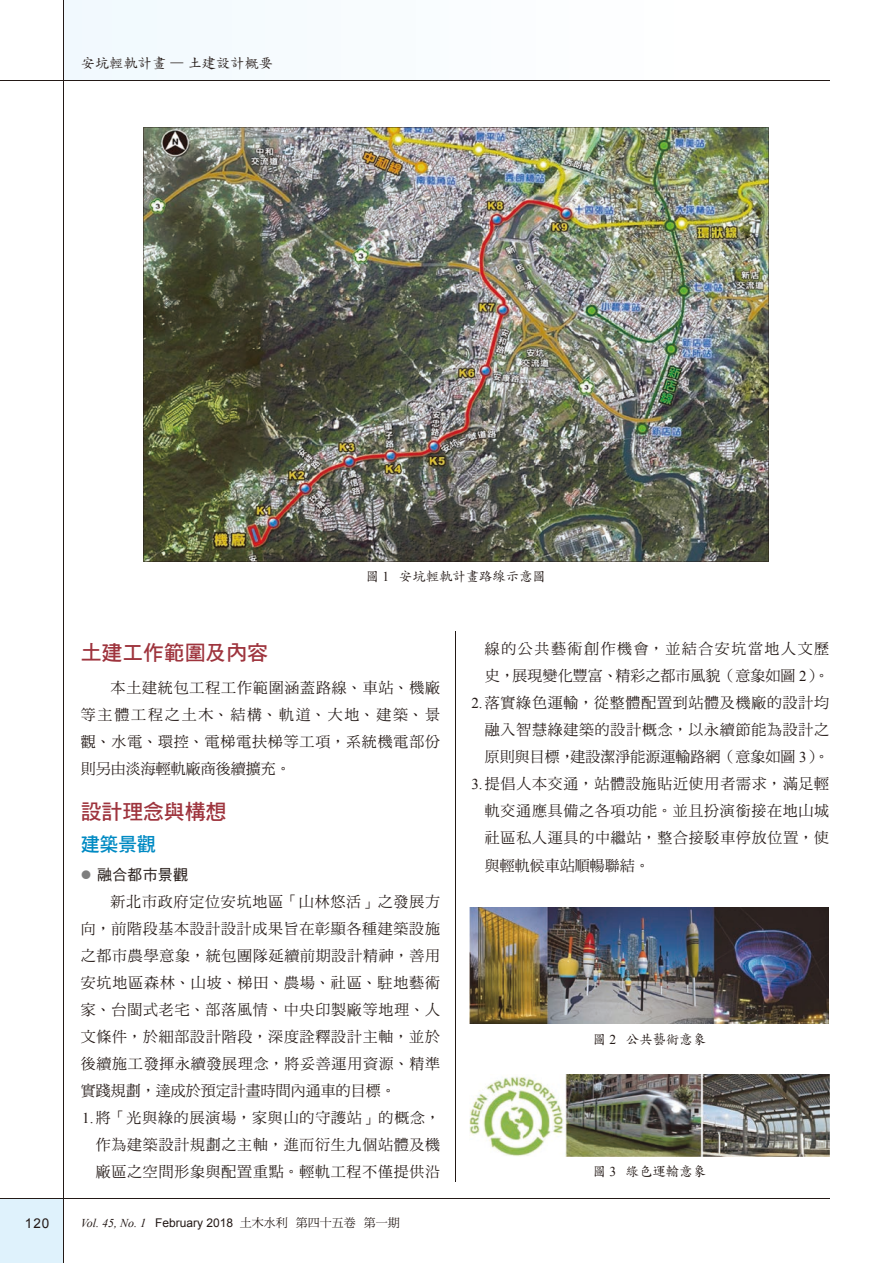
<style>
.page{position:relative;width:893px;height:1263px;background:#fff}
.page>*{position:absolute;margin:0;border:0;box-sizing:border-box;transform-origin:0 0}
.t1{font:21px "DF Hei Std W7";letter-spacing:-.01em;color:#9e343d}
.t2{font:19.5px "DF Hei Std W7";color:#008ac3}
.t3{font:15px/27px "DF Ming Std W5";letter-spacing:.05em;color:#231916;text-align:justify}
.t4{font:15px/27px "DF Ming Std W5";letter-spacing:.105em;color:#231916}
.t5{font:15px "DF Hei Std W5";letter-spacing:.01em;color:#231916}
.t6{font:14.25px "DF Kai Shu Std W5";color:#231916}
.t7{font:13.5px "DF Kai Shu Std W5";letter-spacing:-.01em;color:#231916}
.t8{font:13.5px "Arial";color:#231916}
.t9{font:12px "Arial";color:#231916}
.s1{font-family:"DF Hei Std W3"}
.s2{font-family:"Times New Roman"}
.s3{font-family:"Times New Roman";font-style:italic}
.s4{font-family:"DF Ming Std W5"}
</style>
<div class="page">
<div style="left:64px;top:0;width:765px;height:81px;background:#f9fdff"></div>
<div style="left:0;top:1199px;width:64px;height:64px;background:#dff2fc"></div>
<hr style="left:0;top:81px;width:829px;height:1px;background:#231916">
<hr style="left:64px;top:0;width:1px;height:1263px;background:#231916">
<hr style="left:0;top:1199px;width:829px;height:1px;background:#231916">
<hr style="left:455px;top:631px;width:1px;height:551px;background:#231916">
<img style="left:143px;top:127px;width:625px;height:434px">
<img style="left:470px;top:907px;width:359px;height:116px">
<img style="left:470px;top:1074px;width:359px;height:82px">
<p class="t6" style="left:81px;top:55px;width:194px">安坑輕軌計畫 <span class="s1">—</span> 土建設計概要</p>
<p class="t8" style="left:25px;top:1215px;width:26px">120</p>
<p class="t7" style="left:366px;top:569px;width:182px">圖 <span class="s2">1</span> 安坑輕軌計畫路線示意圖</p>
<h1 class="t1" style="left:81px;top:641px;width:189px">土建工作範圍及內容</h1>
<p class="t3" style="left:81px;top:674px;width:361px;text-indent:30px">本土建統包工程工作範圍涵蓋路線、車站、機廠等主體工程之土木、結構、軌道、大地、建築、景觀、水電、環控、電梯電扶梯等工項，系統機電部份則另由淡海輕軌廠商後續擴充。</p>
<h1 class="t1" style="left:81px;top:800px;width:147px">設計理念與構想</h1>
<h2 class="t2" style="left:81px;top:834px;width:77px">建築景觀</h2>
<p class="t5" style="left:97px;top:866px;width:92px">融合都市景觀</p>
<p class="t3" style="left:81px;top:888px;width:361px;text-indent:30px">新北市政府定位安坑地區「山林悠活」之發展方向，前階段基本設計設計成果旨在彰顯各種建築設施之都市農學意象，統包團隊延續前期設計精神，善用安坑地區森林、山坡、梯田、農場、社區、駐地藝術家、台閩式老宅、部落風情、中央印製廠等地理、人文條件，於細部設計階段，深度詮釋設計主軸，並於後續施工發揮永續發展理念，將妥善運用資源、精準實踐規劃，達成於預定計畫時間內通車的目標。</p>
<p class="t3" style="left:96px;top:1104px;width:346px;text-indent:-14px"><span class="s2">1.</span> 將「光與綠的展演場，家與山的守護站」的概念，作為建築設計規劃之主軸，進而衍生九個站體及機廠區之空間形象與配置重點。輕軌工程不僅提供沿</p>
<p class="t9" style="left:81px;top:1215px;width:321px"><span class="s3">Vol. 45, No. 1</span> February 2018 <span class="s4">土木水利 第四十五卷 第一期</span></p>
<p class="t4" style="left:485px;top:635px;width:346px">線的公共藝術創作機會，並結合安坑當地人文歷史，展現變化豐富、精彩之都市風貌（意象如圖 <span class="s2">2</span>）。</p>
<p class="t3" style="left:485px;top:689px;width:346px;text-indent:-14px"><span class="s2">2.</span> 落實綠色運輸，從整體配置到站體及機廠的設計均融入智慧綠建築的設計概念，以永續節能為設計之原則與目標，建設潔淨能源運輸路網（意象如圖 <span class="s2">3</span>）。</p>
<p class="t3" style="left:485px;top:770px;width:346px;text-indent:-14px"><span class="s2">3.</span> 提倡人本交通，站體設施貼近使用者需求，滿足輕軌交通應具備之各項功能。並且扮演銜接在地山城社區私人運具的中繼站，整合接駁車停放位置，使與輕軌候車站順暢聯結。</p>
<p class="t7" style="left:593px;top:1032px;width:115px">圖 <span class="s2">2</span> 公共藝術意象</p>
<p class="t7" style="left:593px;top:1164px;width:115px">圖 <span class="s2">3</span> 綠色運輸意象</p>
</div>
